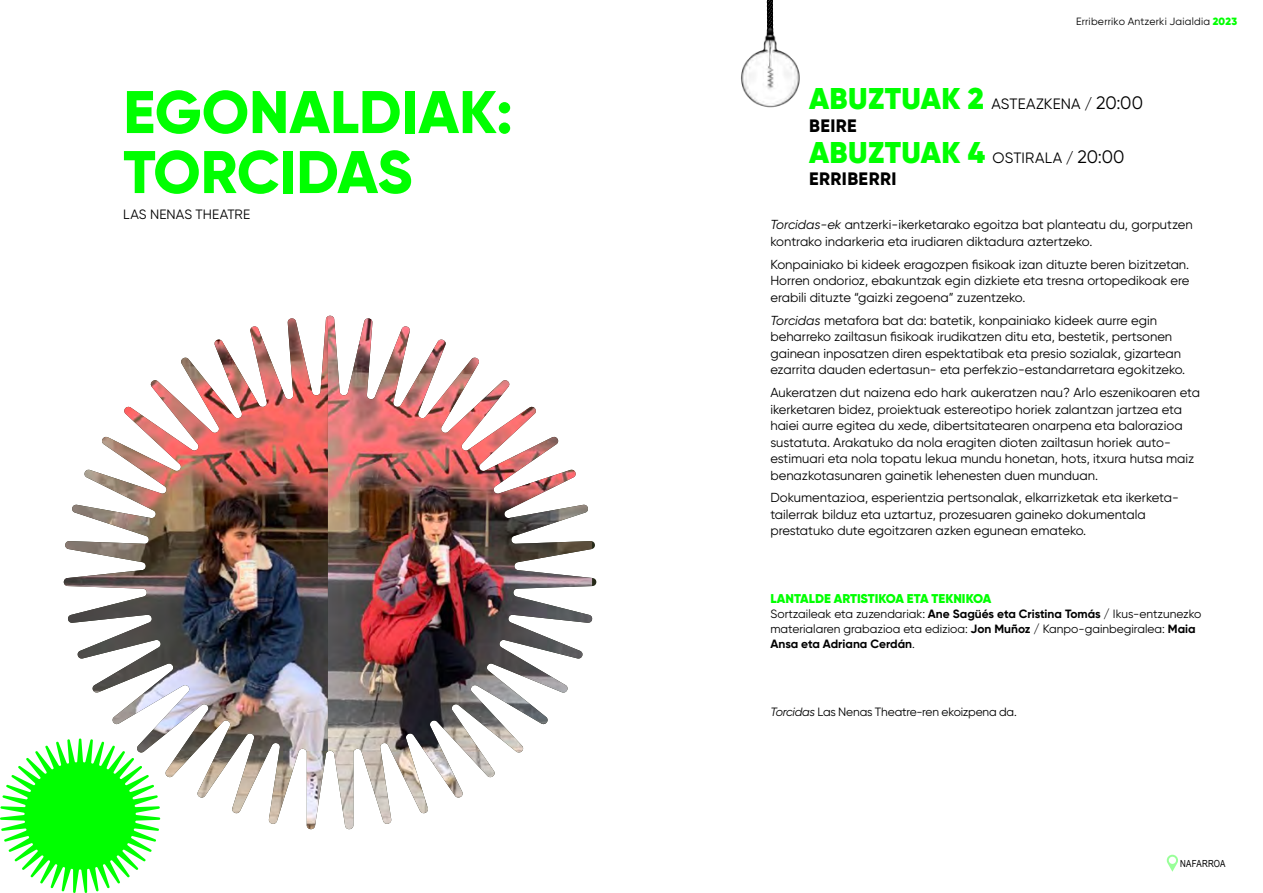
<style>
.page{position:relative;width:1263px;height:893px;background:#fff}
.page>*{position:absolute;margin:0;border:0;box-sizing:border-box;transform-origin:0 0}
.t1{font:800 60px/60px "Gilroy";color:#0f0}
.t2{font:900 30px "Gilroy";letter-spacing:.01em;color:#0f0}
.t3{font:800 18px "Gilroy";letter-spacing:.02em;color:#000}
.t4{font:15px "Gilroy";letter-spacing:.005em;color:#000}
.t5{font:13.5px "Gilroy";letter-spacing:.005em;color:#000}
.t6{font:13.05px/16.5px "Gilroy";color:#000}
.t7{font:900 12.75px "Gilroy";color:#0f0}
.t8{font:12px/15px "Gilroy";color:#000}
.t9{font:10.5px "Gilroy";letter-spacing:.02em;color:#000}
.t10{font:9.75px "Arial Narrow";letter-spacing:.025em;color:#000}
.s1{font-weight:900;color:#0f0}
.s2{font-weight:900;font-size:30px;color:#0f0}
.s3{font-size:18px}
.s4{font-weight:400;font-size:15px;color:#000}
.s5{font-weight:400;font-size:18px;color:#000}
.s6{font-style:italic}
.s7{font-weight:700}
</style>
<div class="page">
<svg style="left:767px;top:0;width:6px;height:26px"></svg>
<img style="left:741px;top:26px;width:59px;height:82px">
<svg style="left:1167px;top:855px;width:11px;height:17px"></svg>
<img style="left:64px;top:316px;width:528px;height:514px">
<svg style="left:0;top:738px;width:161px;height:155px"></svg>
<h1 class="t1" style="left:123px;top:82px;width:391px">EGONALDIAK:<br>TORCIDAS</h1>
<p class="t5" style="left:123px;top:206px;width:128px">LAS NENAS THEATRE</p>
<p class="t9" style="left:1076px;top:15px;width:163px">Erriberriko Antzerki Jaialdia <span class="s1">2023</span></p>
<p class="t4" style="left:809px;top:95px;width:335px"><span class="s2">ABUZTUAK 2</span> ASTEAZKENA / <span class="s3">20:00</span></p>
<h3 class="t3" style="left:809px;top:114px;width:49px">BEIRE</h3>
<h2 class="t2" style="left:809px;top:133px;width:317px">ABUZTUAK 4 <span class="s4">OSTIRALA /</span> <span class="s5">20:00</span></h2>
<h3 class="t3" style="left:809px;top:167px;width:89px">ERRIBERRI</h3>
<p class="t6" style="left:770px;top:216px;width:424px"><span class="s6">Torcidas-ek</span> antzerki-ikerketarako egoitza bat planteatu du, gorputzen kontrako indarkeria eta irudiaren diktadura aztertzeko.</p>
<p class="t6" style="left:770px;top:256px;width:421px;text-align:justify">Konpainiako bi kideek eragozpen fisikoak izan dituzte beren bizitzetan.<br>Horren ondorioz, ebakuntzak egin dizkiete eta tresna ortopedikoak ere erabili dituzte “gaizki zegoena” zuzentzeko.</p>
<p class="t6" style="left:770px;top:312px;width:416px"><span class="s6">Torcidas</span> metafora bat da: batetik, konpainiako kideek aurre egin beharreko zailtasun fisikoak irudikatzen ditu eta, bestetik, pertsonen gainean inposatzen diren espektatibak eta presio sozialak, gizartean ezarrita dauden edertasun- eta perfekzio-estandarretara egokitzeko.</p>
<p class="t6" style="left:770px;top:384px;width:431px">Aukeratzen dut naizena edo hark aukeratzen nau? Arlo eszenikoaren eta ikerketaren bidez, proiektuak estereotipo horiek zalantzan jartzea eta haiei aurre egitea du xede, dibertsitatearen onarpena eta balorazioa sustatuta. Arakatuko da nola eragiten dioten zailtasun horiek auto&shy;estimuari eta nola topatu lekua mundu honetan, hots, itxura hutsa maiz benazkotasunaren gainetik lehenesten duen munduan.</p>
<p class="t6" style="left:770px;top:489px;width:410px">Dokumentazioa, esperientzia pertsonalak, elkarrizketak eta ikerketa&shy;tailerrak bilduz eta uztartuz, prozesuaren gaineko dokumentala prestatuko dute egoitzaren azken egunean emateko.</p>
<p class="t7" style="left:770px;top:591px;width:222px">LANTALDE ARTISTIKOA ETA TEKNIKOA</p>
<p class="t8" style="left:770px;top:606px;width:433px">Sortzaileak eta zuzendariak: <span class="s7">Ane Sagüés eta Cristina Tomás</span> / Ikus-entzunezko materialaren grabazioa eta edizioa: <span class="s7">Jon Muñoz</span> / Kanpo-gainbegiralea: <span class="s7">Maia<br>Ansa eta Adriana Cerdán</span>.</p>
<p class="t8" style="left:770px;top:704px;width:248px"><span class="s6">Torcidas</span> Las Nenas Theatre-ren ekoizpena da.</p>
<p class="t10" style="left:1180px;top:856px;width:47px">NAFARROA</p>
</div>
